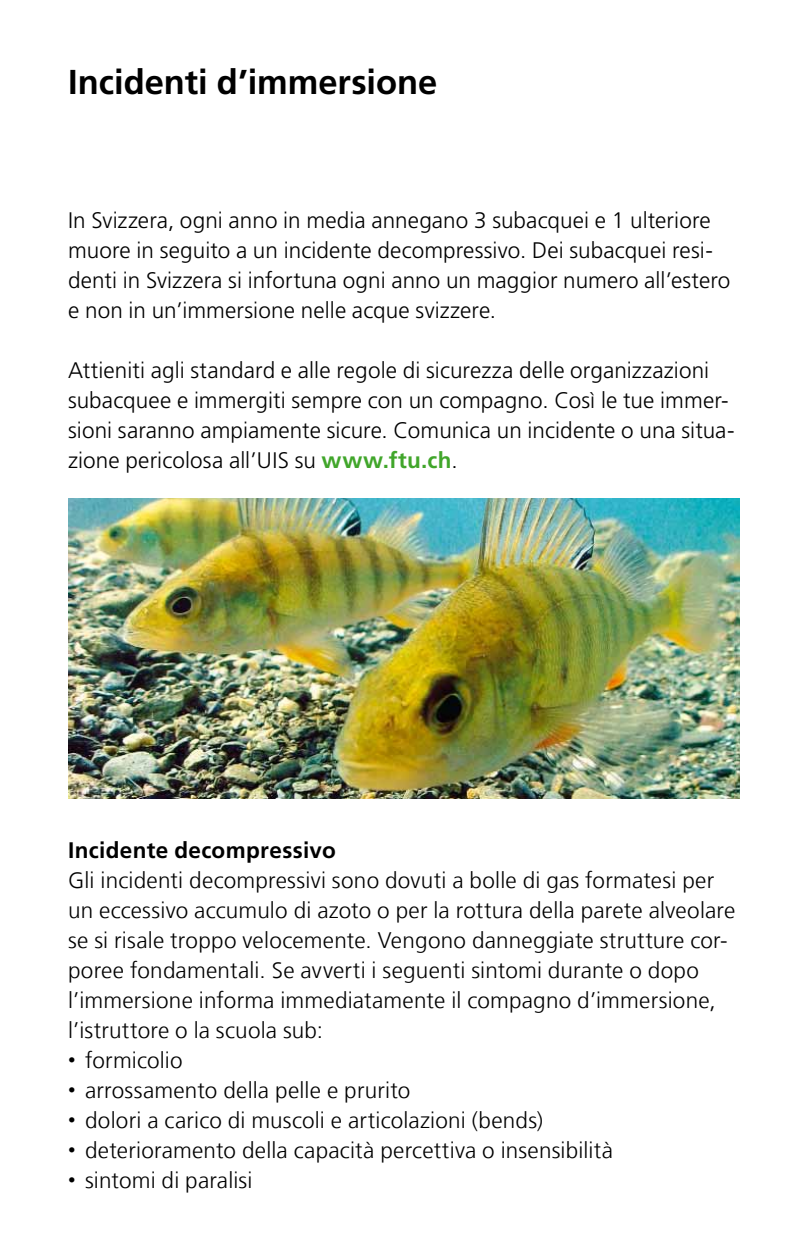
<style>
.page{position:relative;width:808px;height:1259px;background:#fff}
.page>*{position:absolute;margin:0;border:0;box-sizing:border-box;transform-origin:0 0}
.t1{font:700 34.5px "Frutiger LT Com";color:#000}
.t2{font:300 22.5px/30px "Frutiger LT Com";letter-spacing:.01em;color:#000}
.t3{font:300 22.5px/30px "Frutiger";letter-spacing:.005em;color:#000}
.t4{font:700 22.5px "Frutiger LT Com";letter-spacing:.015em;color:#000}
.s1{font-family:"Frutiger LT Com";font-weight:700;color:#41a62b}
.s2{font-size:15px}
</style>
<div class="page">
<img style="left:68px;top:498px;width:672px;height:300px">
<h1 class="t1" style="left:68px;top:62px;width:371px">Incidenti d’immersione</h1>
<p class="t3" style="left:68px;top:205px;width:664px">In Svizzera, ogni anno in media annegano 3 subacquei e 1 ulteriore muore in seguito a un incidente decompressivo. Dei subacquei resi&shy;denti in Svizzera si infortuna ogni anno un maggior numero all’estero e non in un’immersione nelle acque svizzere.</p>
<p class="t3" style="left:68px;top:355px;width:668px">Attieniti agli standard e alle regole di sicurezza delle organizzazioni subacquee e immergiti sempre con un compagno. Così le tue immer&shy;sioni saranno ampiamente sicure. Comunica un incidente o una situa&shy;zione pericolosa all’UIS su <span class="s1">www.ftu.ch</span>.</p>
<p class="t4" style="left:68px;top:837px;width:269px">Incidente decompressivo</p>
<p class="t2" style="left:68px;top:865px;width:669px">Gli incidenti decompressivi sono dovuti a bolle di gas formatesi per un eccessivo accumulo di azoto o per la rottura della parete alveolare se si risale troppo velocemente. Vengono danneggiate strutture cor&shy;poree fondamentali. Se avverti i seguenti sintomi durante o dopo l’immersione informa immediatamente il compagno d’immersione, l’istruttore o la scuola sub:</p>
<p class="t2" style="left:68px;top:1045px;width:116px"><span class="s2">•</span> formicolio</p>
<p class="t2" style="left:68px;top:1075px;width:344px"><span class="s2">•</span> arrossamento della pelle e prurito</p>
<p class="t2" style="left:68px;top:1105px;width:476px"><span class="s2">•</span> dolori a carico di muscoli e articolazioni (bends)</p>
<p class="t2" style="left:68px;top:1135px;width:546px"><span class="s2">•</span> deterioramento della capacità percettiva o insensibilità</p>
<p class="t2" style="left:68px;top:1165px;width:186px"><span class="s2">•</span> sintomi di paralisi</p>
</div>
